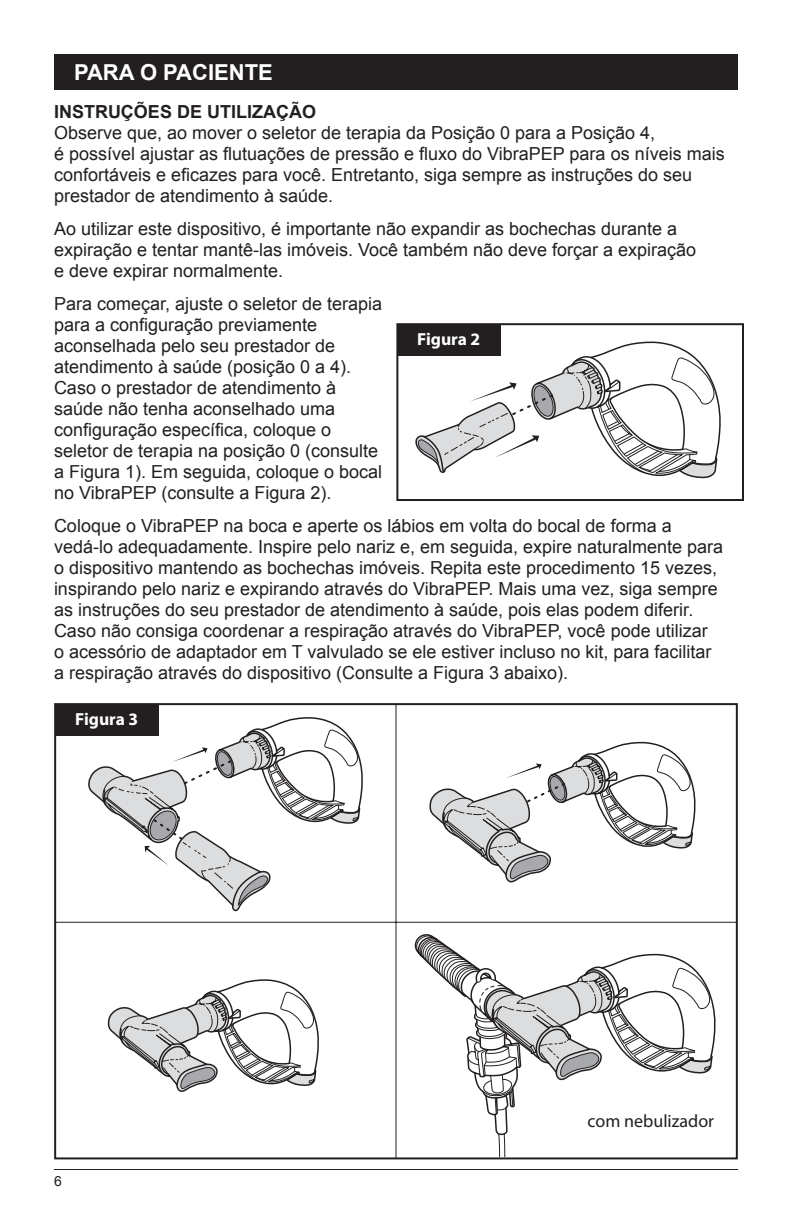
<style>
.page{position:relative;width:792px;height:1224px;background:#fff}
.page>*{position:absolute;margin:0;border:0;box-sizing:border-box;transform-origin:0 0}
.en_page_header{font:700 22px "Arial";color:#fff}
.en_body{font:18px/21px "Arial";color:#231f20}
.en_subheads{font:700 18px "Arial";color:#231f20}
.en_call-out{font:18px "Myriad Pro";color:#231f20}
.en_Figure_1-2-3{font:700 17.6px "Myriad Pro";color:#fff}
.t1{font:14px "Arial";color:#231f20}
</style>
<div class="page">
<hr style="left:54px;top:1169px;width:684px;height:1px;background:#231f20">
<svg style="left:107px;top:979px;width:212px;height:113px"></svg>
<svg style="left:88px;top:717px;width:275px;height:195px"></svg>
<svg style="left:429px;top:741px;width:267px;height:142px"></svg>
<hr style="left:396px;top:704px;width:1px;height:455px;background:#231f20">
<hr style="left:55px;top:922px;width:682px;height:1px;background:#231f20">
<svg style="left:414px;top:934px;width:304px;height:226px"></svg>
<div style="left:396px;top:323px;width:348px;height:178px;border:2px solid #231f20"></div>
<svg style="left:415px;top:341px;width:306px;height:138px"></svg>
<div style="left:54px;top:54px;width:684px;height:40px;background:linear-gradient(to right,#fff,#fff)"></div>
<div style="left:54px;top:54px;width:684px;height:35px;background:#231f20"></div>
<div style="left:55px;top:704px;width:104px;height:32px;background:#231f20"></div>
<div style="left:397px;top:324px;width:104px;height:32px;background:#231f20"></div>
<p class="en_page_header" style="left:74px;top:58px;width:200px">PARA O PACIENTE</p>
<p class="en_subheads" style="left:54px;top:100px;width:264px">INSTRUÇÕES DE UTILIZAÇÃO</p>
<p class="en_body" style="left:54px;top:122px;width:672px">Observe que, ao mover o seletor de terapia da Posição 0 para a Posição 4,<br>é possível ajustar as flutuações de pressão e fluxo do VibraPEP para os níveis mais confortáveis e eficazes para você. Entretanto, siga sempre as instruções do seu prestador de atendimento à saúde.</p>
<p class="en_body" style="left:54px;top:218px;width:644px">Ao utilizar este dispositivo, é importante não expandir as bochechas durante a expiração e tentar mantê-las imóveis. Você também não deve forçar a expiração e deve expirar normalmente.</p>
<p class="en_body" style="left:54px;top:293px;width:330px">Para começar, ajuste o seletor de terapia para a configuração previamente aconselhada pelo seu prestador de atendimento à saúde (posição 0 a 4).<br>Caso o prestador de atendimento à saúde não tenha aconselhado uma configuração específica, coloque o seletor de terapia na posição 0 (consulte a Figura 1). Em seguida, coloque o bocal no VibraPEP (consulte a Figura 2).</p>
<p class="en_body" style="left:54px;top:515px;width:671px">Coloque o VibraPEP na boca e aperte os lábios em volta do bocal de forma a vedá-lo adequadamente. Inspire pelo nariz e, em seguida, expire naturalmente para o dispositivo mantendo as bochechas imóveis. Repita este procedimento 15 vezes, inspirando pelo nariz e expirando através do VibraPEP. Mais uma vez, siga sempre as instruções do seu prestador de atendimento à saúde, pois elas podem diferir.<br>Caso não consiga coordenar a respiração através do VibraPEP, você pode utilizar<br>o acessório de adaptador em T valvulado se ele estiver incluso no kit, para facilitar a respiração através do dispositivo (Consulte a Figura 3 abaixo).</p>
<p class="en_Figure_1-2-3" style="left:417px;top:328px;width:65px">Figura 2</p>
<p class="en_Figure_1-2-3" style="left:75px;top:708px;width:65px">Figura 3</p>
<p class="t1" style="left:54px;top:1172px;width:9px">6</p>
<p class="en_call-out" style="left:588px;top:1110px;width:128px">com nebulizador</p>
</div>
